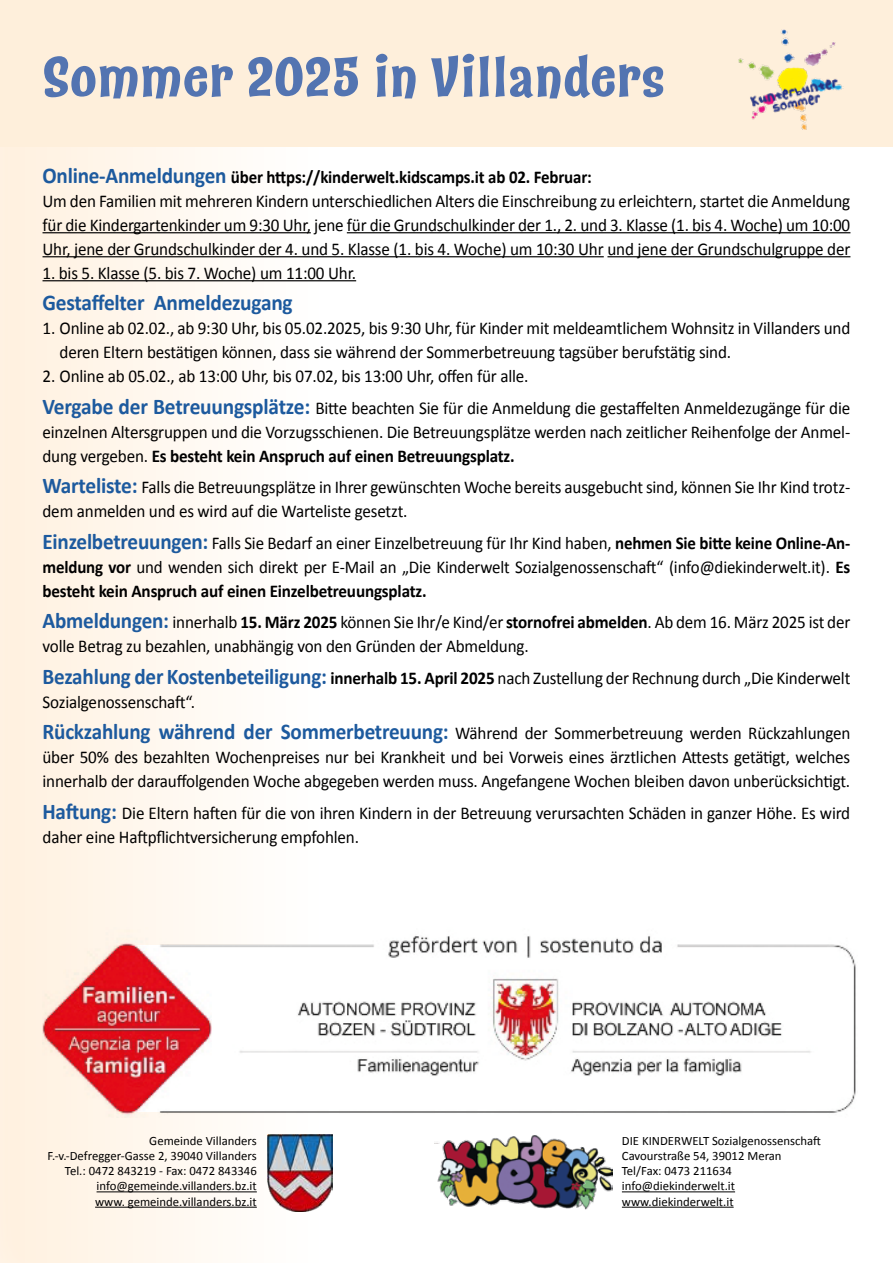
<style>
.page{position:relative;width:893px;height:1263px;background:#fff}
.page>*{position:absolute;margin:0;border:0;box-sizing:border-box;transform-origin:0 0}
.t1{font:700 54.45px "Catseye W05";color:#5374b1}
.t2{font:700 22.5px "Calibri";letter-spacing:-.01em;color:#1d5a9e;scale:.95 1}
.t3{font:18px/24px "Calibri";letter-spacing:-.01em;color:#000;scale:.95 1}
.t4{font:18px/24px "Calibri";letter-spacing:-.01em;color:#000;text-align:justify;scale:.94 1}
.t5{font:12.75px/15.3px "Calibri";color:#000;text-align:right}
.s1{font-weight:700;font-size:22.5px;color:#1d5a9e}
.s2{font-weight:700}
</style>
<div class="page">
<div style="left:0;top:0;width:323px;height:1263px;background:linear-gradient(to right,#fff0df,#fff)"></div>
<div style="left:0;top:0;width:893px;height:147px;background:#feefdb"></div>
<img style="left:42px;top:928px;width:814px;height:189px">
<img style="left:738px;top:30px;width:105px;height:100px">
<hr style="left:43px;top:232px;width:268px;height:1px;background:#000">
<hr style="left:347px;top:232px;width:503px;height:1px;background:#000">
<hr style="left:43px;top:256px;width:561px;height:1px;background:#000">
<hr style="left:607px;top:256px;width:243px;height:1px;background:#000">
<hr style="left:43px;top:280px;width:313px;height:1px;background:#000">
<hr style="left:97px;top:1191px;width:160px;height:1px;background:#000">
<hr style="left:95px;top:1207px;width:162px;height:1px;background:#000">
<img style="left:267px;top:1135px;width:66px;height:76px">
<hr style="left:622px;top:1191px;width:113px;height:1px;background:#000">
<hr style="left:622px;top:1207px;width:112px;height:1px;background:#000">
<img style="left:434px;top:1135px;width:178px;height:75px">
<h1 class="t1" style="left:43px;top:43px;width:623px">Sommer 2025 in Villanders</h1>
<p class="t3" style="left:43px;top:165px;width:852px"><span class="s1">Online-Anmeldungen</span> <span class="s2">über https://kinderwelt.kidscamps.it ab 02. Februar:<br></span>Um den Familien mit mehreren Kindern unterschiedlichen Alters die Einschreibung zu erleichtern, startet die Anmeldung für die Kindergartenkinder um 9:30 Uhr, jene für die Grundschulkinder der 1., 2. und 3. Klasse (1. bis 4. Woche) um 10:00<br>Uhr, jene der Grundschulkinder der 4. und 5. Klasse (1. bis 4. Woche) um 10:30 Uhr und jene der Grundschulgruppe der</p>
<p class="t3" style="left:43px;top:261px;width:332px">1. bis 5. Klasse (5. bis 7. Woche) um 11:00 Uhr.</p>
<p class="t2" style="left:43px;top:288px;width:265px">Gestaffelter Anmeldezugang</p>
<p class="t3" style="left:60px;top:316px;width:834px;text-indent:-17px">1. Online ab 02.02., ab 9:30 Uhr, bis 05.02.2025, bis 9:30 Uhr, für Kinder mit meldeamtlichem Wohnsitz in Villanders und deren Eltern bestätigen können, dass sie während der Sommerbetreuung tagsüber berufstätig sind.</p>
<p class="t3" style="left:43px;top:361px;width:852px;line-height:31.5px">2. Online ab 05.02., ab 13:00 Uhr, bis 07.02, bis 13:00 Uhr, offen für alle.<br><span class="s1">Vergabe der Betreuungsplätze:</span> Bitte beachten Sie für die Anmeldung die gestaffelten Anmeldezugänge für die</p>
<p class="t3" style="left:43px;top:420px;width:852px">einzelnen Altersgruppen und die Vorzugsschienen. Die Betreuungsplätze werden nach zeitlicher Reihenfolge der Anmel&shy;dung vergeben. <span class="s2">Es besteht kein Anspruch auf einen Betreuungsplatz.</span></p>
<p class="t3" style="left:43px;top:475px;width:852px"><span class="s1">Warteliste:</span> Falls die Betreuungsplätze in Ihrer gewünschten Woche bereits ausgebucht sind, können Sie Ihr Kind trotz&shy;dem anmelden und es wird auf die Warteliste gesetzt.</p>
<p class="t4" style="left:43px;top:531px;width:861px"><span class="s1">Einzelbetreuungen:</span> Falls Sie Bedarf an einer Einzelbetreuung für Ihr Kind haben, <span class="s2">nehmen Sie bitte keine Online-An&shy;meldung vor</span> und wenden sich direkt per E-Mail an „Die Kinderwelt Sozialgenossenschaft“ (info@diekinderwelt.it). <span class="s2">Es besteht kein Anspruch auf einen Einzelbetreuungsplatz.</span></p>
<p class="t3" style="left:43px;top:610px;width:852px"><span class="s1">Abmeldungen:</span> innerhalb <span class="s2">15. März 2025</span> können Sie Ihr/e Kind/er <span class="s2">stornofrei abmelden</span>. Ab dem 16. März 2025 ist der volle Betrag zu bezahlen, unabhängig von den Gründen der Abmeldung.</p>
<p class="t3" style="left:43px;top:666px;width:852px"><span class="s1">Bezahlung der Kostenbeteiligung:</span> <span class="s2">innerhalb 15. April 2025</span> nach Zustellung der Rechnung durch „Die Kinderwelt<br>Sozialgenossenschaft“.</p>
<p class="t3" style="left:43px;top:721px;width:852px;text-align:justify"><span class="s1">Rückzahlung während der Sommerbetreuung:</span> Während der Sommerbetreuung werden Rückzahlungen über 50% des bezahlten Wochenpreises nur bei Krankheit und bei Vorweis eines ärztlichen Attests getätigt, welches innerhalb der darauffolgenden Woche abgegeben werden muss. Angefangene Wochen bleiben davon unberücksichtigt.</p>
<p class="t3" style="left:43px;top:801px;width:852px"><span class="s1">Haftung:</span> Die Eltern haften für die von ihren Kindern in der Betreuung verursachten Schäden in ganzer Höhe. Es wird daher eine Haftpflichtversicherung empfohlen.</p>
<p class="t5" style="left:48px;top:1133px;width:211px">Gemeinde Villanders F.-v.-Defregger-Gasse 2, 39040 Villanders Tel.: 0472 843219 - Fax: 0472 843346 info@gemeinde.villanders.bz.it<br>www. gemeinde.villanders.bz.it</p>
<p class="t5" style="left:622px;top:1133px;width:201px;text-align:left">DIE KINDERWELT Sozialgenossenschaft<br>Cavourstraße 54, 39012 Meran<br>Tel/Fax: 0473 211634 info@diekinderwelt.it www.diekinderwelt.it</p>
</div>
